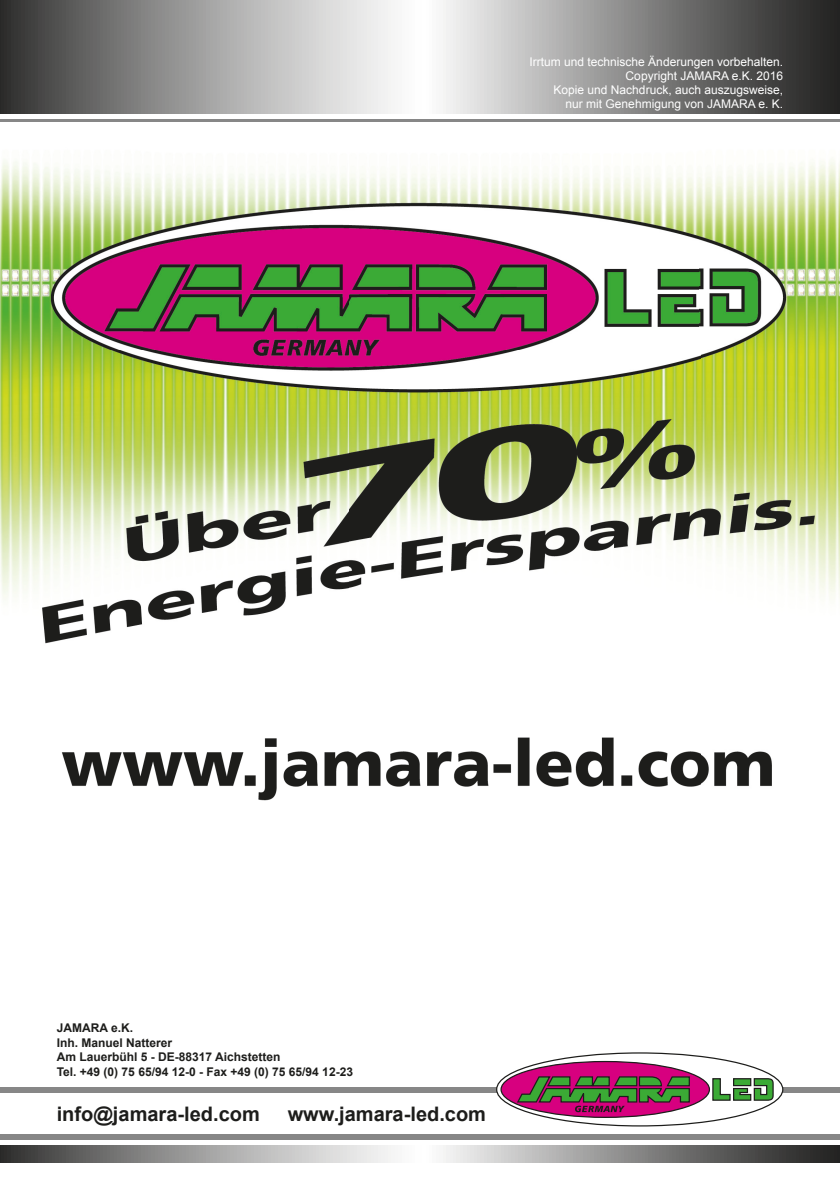
<style>
.page{position:relative;width:840px;height:1191px;background:#fff}
.page>*{position:absolute;margin:0;border:0;box-sizing:border-box;transform-origin:0 0}
.t1{font:700 20px "Arial";color:#1d1d1b}
.t2{font:12px/14px "Arial";color:#fff;text-align:right}
.t3{font:700 12px/14.4px "Arial";color:#1d1d1b}
</style>
<div class="page">
<img style="left:0;top:113px;width:839px;height:1050px">
<svg style="left:0;top:1145px;width:839px;height:17px;background:#969696"></svg>
<div style="left:0;top:1087px;width:839px;height:6px;background:#878787"></div>
<div style="left:0;top:1134px;width:839px;height:6px;background:#878787"></div>
<div style="left:496px;top:1053px;width:286px;height:72px;background:#fff;border-radius:50%"></div>
<div style="left:501px;top:1061px;width:208px;height:56px;background:#d7007f;border-radius:50%"></div>
<div style="left:500px;top:1061px;width:209px;height:57px;border:1px solid #1d1d1b;border-radius:50%"></div>
<svg style="left:515px;top:1075px;width:175px;height:37px"></svg>
<svg style="left:712px;top:1078px;width:61px;height:23px"></svg>
<svg style="left:0;top:0;width:839px;height:113px;background:#969695"></svg>
<hr style="left:0;top:119px;width:839px;height:3px;background:#878787">
<p class="t2" style="left:529px;top:55px;width:255px">Irrtum und technische Änderungen vorbehalten.<br>Copyright JAMARA e.K. 2016<br>Kopie und Nachdruck, auch auszugsweise,<br>nur mit Genehmigung von JAMARA e. K.</p>
<p class="t3" style="left:57px;top:1021px;width:297px">JAMARA e.K.<br>Inh. Manuel Natterer<br>Am Lauerbühl 5 - DE-88317 Aichstetten<br>Tel. +49 (0) 75 65/94 12-0 - Fax +49 (0) 75 65/94 12-23</p>
<h1 class="t1" style="left:57px;top:1100px;width:204px">info@jamara-led.com</h1>
<h1 class="t1" style="left:287px;top:1100px;width:200px">www.jamara-led.com</h1>
</div>
